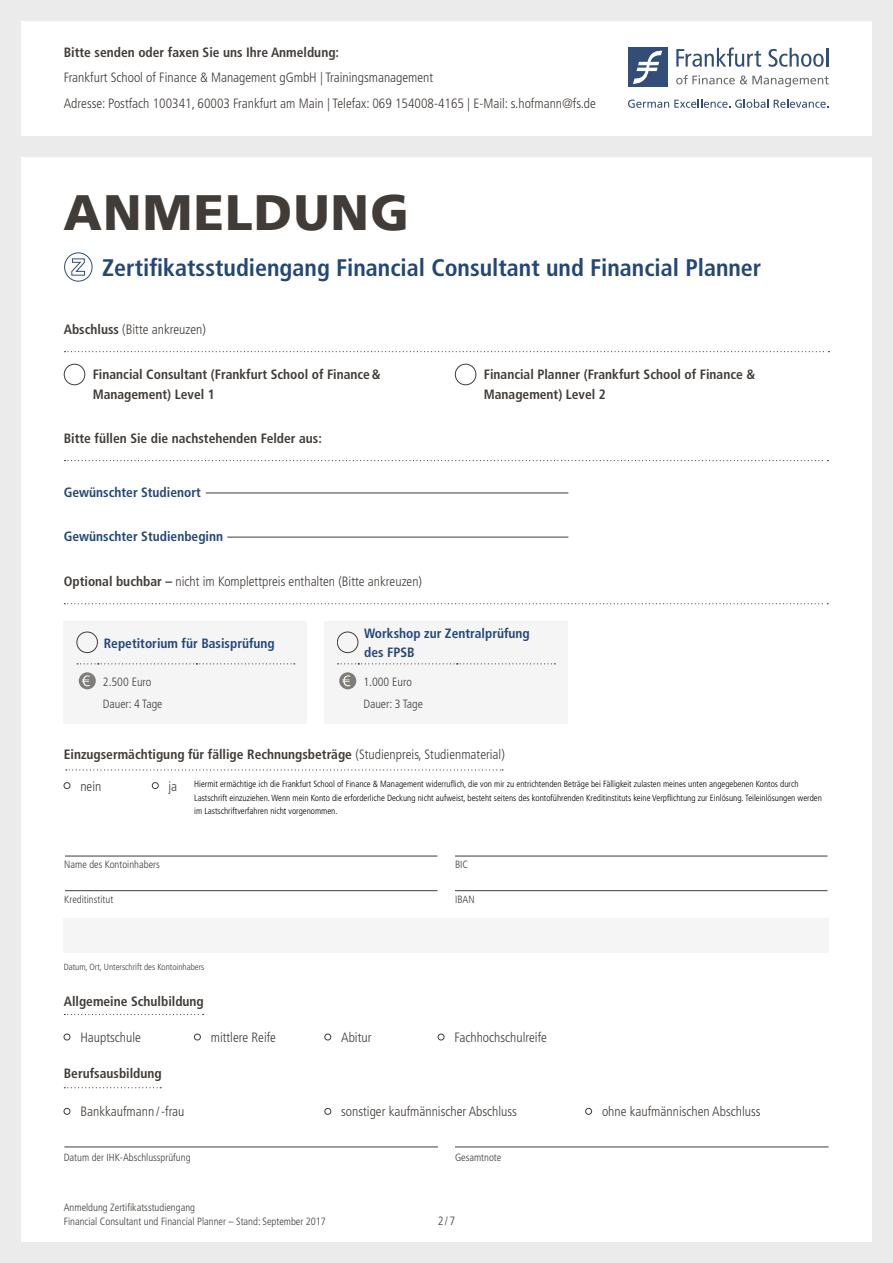
<style>
.page{position:relative;width:893px;height:1263px;background:#ebebeb}
.page>*{position:absolute;margin:0;border:0;box-sizing:border-box;transform-origin:0 0}
.t1{font:900 49.5px "Frutiger LT Arabic 75";letter-spacing:.025em;color:#413c38}
.t2{font:700 condensed 24px "Frutiger LT Std";color:#244779}
.t3{font:300 condensed 13.5px/25.5px "Frutiger LT Std";color:#413c38}
.t4{font:700 condensed 13.5px/19.5px "Frutiger LT Std";color:#413c38}
.t5{font:700 condensed 13.5px/19.5px "Frutiger LT Std";color:#244779}
.t6{font:300 condensed 12px/21.5px "Frutiger LT Std";color:#413c38}
.t7{font:300 condensed 10.5px/13.5px "Frutiger LT Std";color:#413c38}
.t8{font:300 condensed 9px/13.5px "Frutiger LT Std";color:#000}
.t9{font:300 condensed 9px "Frutiger LT Std";color:#413c38}
.s1{font-weight:700}
.s2{font-weight:300}
</style>
<div class="page">
<div style="left:21px;top:157px;width:851px;height:1085px;background:#fff"></div>
<div style="left:21px;top:21px;width:851px;height:115px;background:#fff"></div>
<div style="left:628px;top:47px;width:39px;height:40px;background:#314d78"></div>
<svg style="left:633px;top:50px;width:29px;height:34px"></svg>
<svg style="left:676px;top:47px;width:85px;height:20px"></svg>
<svg style="left:768px;top:48px;width:60px;height:19px"></svg>
<svg style="left:676px;top:75px;width:153px;height:12px"></svg>
<svg style="left:628px;top:99px;width:200px;height:9px"></svg>
<svg style="left:64px;top:252px;width:28px;height:30px"></svg>
<div style="left:64px;top:364px;width:21px;height:21px;border:1px solid #413c38;border-radius:50%"></div>
<svg style="left:65px;top:351px;width:764px;height:1px"></svg>
<div style="left:455px;top:364px;width:21px;height:21px;border:1px solid #413c38;border-radius:50%"></div>
<svg style="left:64px;top:603px;width:764px;height:1px"></svg>
<div style="left:64px;top:621px;width:243px;height:103px;background:#f5f5f5"></div>
<svg style="left:77px;top:663px;width:218px;height:1px"></svg>
<div style="left:77px;top:632px;width:21px;height:21px;border:1px solid #413c38;border-radius:50%"></div>
<svg style="left:79px;top:672px;width:17px;height:17px"></svg>
<div style="left:324px;top:621px;width:244px;height:103px;background:#f5f5f5"></div>
<svg style="left:338px;top:663px;width:217px;height:1px"></svg>
<div style="left:337px;top:632px;width:21px;height:21px;border:1px solid #413c38;border-radius:50%"></div>
<svg style="left:339px;top:672px;width:17px;height:17px"></svg>
<svg style="left:65px;top:460px;width:763px;height:1px"></svg>
<hr style="left:206px;top:493px;width:362px;height:1px;background:#413c38">
<hr style="left:227px;top:537px;width:341px;height:1px;background:#413c38">
<svg style="left:66px;top:769px;width:437px;height:1px"></svg>
<div style="left:152px;top:782px;width:6px;height:7px;border:1px solid #413c38;border-radius:50%"></div>
<div style="left:64px;top:782px;width:6px;height:7px;border:1px solid #413c38;border-radius:50%"></div>
<hr style="left:65px;top:856px;width:372px;height:1px;background:#413c38">
<hr style="left:455px;top:856px;width:372px;height:1px;background:#413c38">
<hr style="left:65px;top:890px;width:372px;height:1px;background:#413c38">
<hr style="left:455px;top:890px;width:372px;height:1px;background:#413c38">
<div style="left:64px;top:918px;width:765px;height:34px;background:#f5f5f5"></div>
<svg style="left:64px;top:1014px;width:140px;height:1px"></svg>
<svg style="left:64px;top:1034px;width:6px;height:6px"></svg>
<div style="left:194px;top:1034px;width:7px;height:6px;border:1px solid #413c38;border-radius:50%"></div>
<svg style="left:325px;top:1034px;width:6px;height:6px"></svg>
<svg style="left:438px;top:1034px;width:6px;height:6px"></svg>
<svg style="left:64px;top:1087px;width:97px;height:1px"></svg>
<svg style="left:64px;top:1108px;width:6px;height:6px"></svg>
<svg style="left:325px;top:1108px;width:6px;height:6px"></svg>
<div style="left:585px;top:1108px;width:7px;height:6px;border:1px solid #413c38;border-radius:50%"></div>
<hr style="left:64px;top:1147px;width:374px;height:1px;background:#413c38">
<hr style="left:455px;top:1147px;width:373px;height:1px;background:#413c38">
<p class="t4" style="left:64px;top:42px;width:277px">Bitte senden oder faxen Sie uns Ihre Anmeldung:</p>
<p class="t3" style="left:64px;top:65px;width:534px">Frankfurt School of Finance &amp; Management gGmbH | Trainingsmanagement<br>Adresse: Postfach 100341, 60003 Frankfurt am Main | Telefax: 069 154008-4165 | E-Mail: s.hofmann@fs.de</p>
<h1 class="t1" style="left:63px;top:184px;width:347px">ANMELDUNG</h1>
<h2 class="t2" style="left:102px;top:253px;width:661px">Zertifikatsstudiengang Financial Consultant und Financial Planner</h2>
<p class="t3" style="left:64px;top:317px;width:144px"><span class="s1">Abschluss</span> (Bitte ankreuzen)</p>
<p class="t4" style="left:93px;top:365px;width:289px">Financial Consultant (Frankfurt School of Finance&amp;<br>Management) Level 1</p>
<p class="t4" style="left:64px;top:429px;width:260px">Bitte füllen Sie die nachstehenden Felder aus:</p>
<p class="t5" style="left:64px;top:482px;width:139px">Gewünschter Studienort</p>
<p class="t5" style="left:64px;top:527px;width:161px">Gewünschter Studienbeginn</p>
<p class="t3" style="left:64px;top:568px;width:360px"><span class="s1">Optional buchbar –</span> nicht im Komplettpreis enthalten (Bitte ankreuzen)</p>
<p class="t4" style="left:484px;top:365px;width:273px">Financial Planner (Frankfurt School of Finance &amp;<br>Management) Level 2</p>
<p class="t5" style="left:104px;top:633px;width:173px">Repetitorium für Basisprüfung</p>
<p class="t6" style="left:103px;top:671px;width:61px">2.500 Euro<br>Dauer: 4 Tage</p>
<p class="t5" style="left:364px;top:623px;width:167px">Workshop zur Zentralprüfung des FPSB</p>
<p class="t6" style="left:363px;top:671px;width:61px">1.000 Euro<br>Dauer: 3 Tage</p>
<p class="t4" style="left:64px;top:745px;width:443px">Einzugsermächtigung für fällige Rechnungsbeträge <span class="s2">(Studienpreis, Studienmaterial)</span></p>
<p class="t3" style="left:80px;top:773px;width:23px">nein</p>
<p class="t3" style="left:168px;top:773px;width:10px">ja</p>
<p class="t8" style="left:194px;top:777px;width:629px">Hiermit ermächtige ich die Frankfurt School of Finance &amp; Management widerruflich, die von mir zu entrichtenden Beträge bei Fälligkeit zulasten meines unten angegebenen Kontos durch<br>Lastschrift einzuziehen. Wenn mein Konto die erforderliche Deckung nicht aufweist, besteht seitens des kontoführenden Kreditinstituts keine Verpflichtung zur Einlösung. Teileinlösungen werden im Lastschriftverfahren nicht vorgenommen.</p>
<p class="t7" style="left:64px;top:858px;width:97px">Name des Kontoinhabers</p>
<p class="t7" style="left:64px;top:893px;width:51px">Kreditinstitut</p>
<p class="t9" style="left:64px;top:962px;width:142px">Datum, Ort, Unterschrift des Kontoinhabers</p>
<p class="t4" style="left:64px;top:991px;width:142px">Allgemeine Schulbildung</p>
<p class="t7" style="left:455px;top:858px;width:15px">BIC</p>
<p class="t7" style="left:455px;top:893px;width:21px">IBAN</p>
<p class="t3" style="left:80px;top:1025px;width:62px">Hauptschule</p>
<p class="t3" style="left:211px;top:1025px;width:67px">mittlere Reife</p>
<p class="t3" style="left:341px;top:1025px;width:32px">Abitur</p>
<p class="t3" style="left:454px;top:1025px;width:94px">Fachhochschulreife</p>
<p class="t4" style="left:64px;top:1063px;width:100px">Berufsausbildung</p>
<p class="t3" style="left:80px;top:1099px;width:106px">Bankkaufmann /-frau</p>
<p class="t3" style="left:341px;top:1099px;width:177px">sonstiger kaufmännischer Abschluss</p>
<p class="t3" style="left:602px;top:1099px;width:160px">ohne kaufmännischen Abschluss</p>
<p class="t7" style="left:64px;top:1151px;width:128px">Datum der IHK-Abschlussprüfung</p>
<p class="t7" style="left:455px;top:1151px;width:48px">Gesamtnote</p>
<p class="t7" style="left:64px;top:1201px;width:264px">Anmeldung Zertifikatsstudiengang<br>Financial Consultant und Financial Planner – Stand: September 2017</p>
<p class="t6" style="left:438px;top:1210px;width:19px">2/7</p>
</div>
